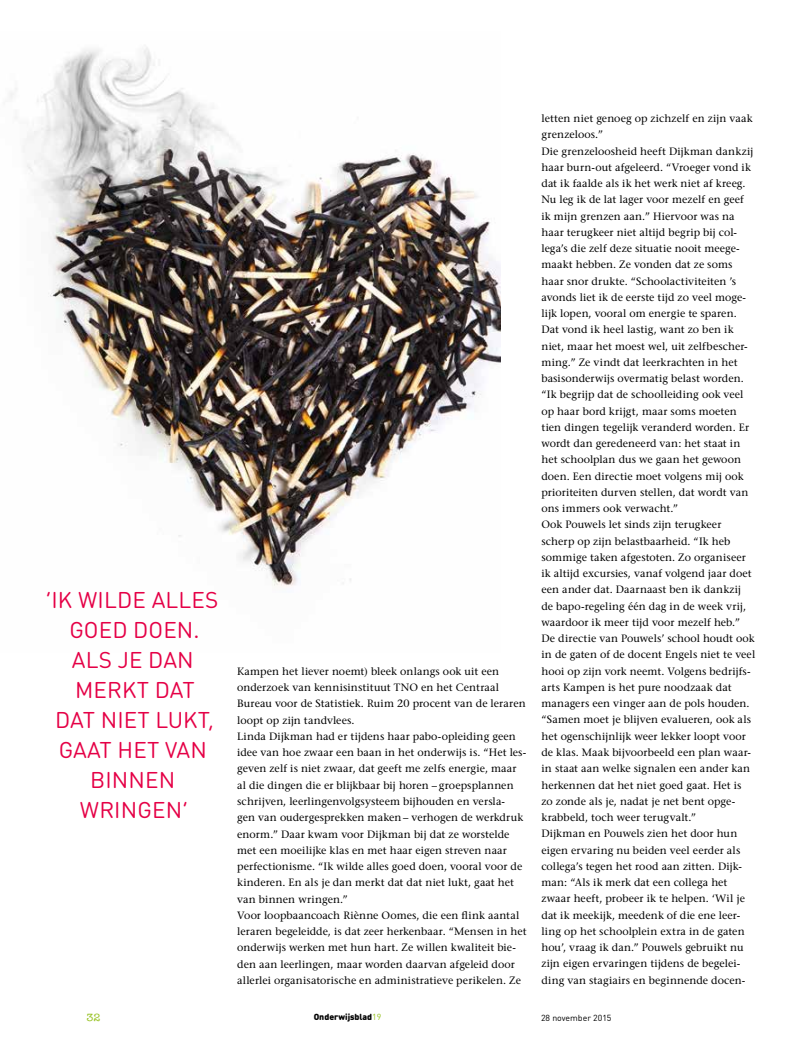
<style>
.page{position:relative;width:798px;height:1053px;background:#fff}
.page>*{position:absolute;margin:0;border:0;box-sizing:border-box;transform-origin:0 0}
.t1{font:22.5px/30px "DIN Round OT";letter-spacing:.005em;color:#e50046;text-align:center}
.t2{font:10.62px/16.2px "Stone Serif LT";letter-spacing:.01em;color:#000}
.t3{font:500 10.62px "American Typewriter Std";color:#95c11f}
.t4{font:900 8.75px "DIN Round OT";color:#000}
.t5{font:8.75px "DIN Round OT";color:#000}
.s1{font-weight:400;color:#95c11f}
</style>
<div class="page">
<img style="left:10px;top:47px;width:490px;height:539px">
<h1 class="t1" style="left:46px;top:584px;width:174px">‘IK WILDE ALLES<br>GOED DOEN.<br>ALS JE DAN<br>MERKT DAT<br>DAT NIET LUKT,<br>GAAT HET VAN<br>BINNEN<br>WRINGEN’</h1>
<p class="t2" style="left:237px;top:663px;width:291px">Kampen het liever noemt) bleek onlangs ook uit een onderzoek van kennisinstituut TNO en het Centraal Bureau voor de Statistiek. Ruim 20 procent van de leraren loopt op zijn tandvlees.<br>Linda Dijkman had er tijdens haar pabo-opleiding geen idee van hoe zwaar een baan in het onderwijs is. “Het les&shy;geven zelf is niet zwaar, dat geeft me zelfs energie, maar al die dingen die er blijkbaar bij horen – groepsplannen schrijven, leerlingenvolgsysteem bijhouden en versla-<br>gen van oudergesprekken maken– verhogen de werkdruk enorm.” Daar kwam voor Dijkman bij dat ze worstelde met een moeilijke klas en met haar eigen streven naar perfectionisme. “Ik wilde alles goed doen, vooral voor de kinderen. En als je dan merkt dat dat niet lukt, gaat het van binnen wringen.”<br>Voor loopbaancoach Riènne Oomes, die een flink aantal leraren begeleidde, is dat zeer herkenbaar. “Mensen in het onderwijs werken met hun hart. Ze willen kwaliteit bie&shy;den aan leerlingen, maar worden daarvan afgeleid door allerlei organisatorische en administratieve perikelen. Ze</p>
<p class="t2" style="left:541px;top:110px;width:215px">letten niet genoeg op zichzelf en zijn vaak grenzeloos.”<br>Die grenzeloosheid heeft Dijkman dankzij haar burn-out afgeleerd. “Vroeger vond ik dat ik faalde als ik het werk niet af kreeg.<br>Nu leg ik de lat lager voor mezelf en geef ik mijn grenzen aan.” Hiervoor was na haar terugkeer niet altijd begrip bij col&shy;lega’s die zelf deze situatie nooit meege&shy;maakt hebben. Ze vonden dat ze soms haar snor drukte. “Schoolactiviteiten ’s avonds liet ik de eerste tijd zo veel moge&shy;lijk lopen, vooral om energie te sparen.<br>Dat vond ik heel lastig, want zo ben ik niet, maar het moest wel, uit zelfbescher&shy;ming.” Ze vindt dat leerkrachten in het basisonderwijs overmatig belast worden. “Ik begrijp dat de schoolleiding ook veel op haar bord krijgt, maar soms moeten tien dingen tegelijk veranderd worden. Er wordt dan geredeneerd van: het staat in het schoolplan dus we gaan het gewoon doen. Een directie moet volgens mij ook prioriteiten durven stellen, dat wordt van ons immers ook verwacht.”<br>Ook Pouwels let sinds zijn terugkeer scherp op zijn belastbaarheid. “Ik heb sommige taken afgestoten. Zo organiseer ik altijd excursies, vanaf volgend jaar doet een ander dat. Daarnaast ben ik dankzij de bapo-regeling één dag in de week vrij, waardoor ik meer tijd voor mezelf heb.” De directie van Pouwels’ school houdt ook in de gaten of de docent Engels niet te veel hooi op zijn vork neemt. Volgens bedrijfs&shy;arts Kampen is het pure noodzaak dat managers een vinger aan de pols houden. “Samen moet je blijven evalueren, ook als het ogenschijnlijk weer lekker loopt voor de klas. Maak bijvoorbeeld een plan waar&shy;in staat aan welke signalen een ander kan herkennen dat het niet goed gaat. Het is zo zonde als je, nadat je net bent opge&shy;krabbeld, toch weer terugvalt.”<br>Dijkman en Pouwels zien het door hun eigen ervaring nu beiden veel eerder als collega’s tegen het rood aan zitten. Dijk&shy;man: “Als ik merk dat een collega het zwaar heeft, probeer ik te helpen. ‘Wil je dat ik meekijk, meedenk of die ene leer&shy;ling op het schoolplein extra in de gaten hou’, vraag ik dan.” Pouwels gebruikt nu zijn eigen ervaringen tijdens de begelei&shy;ding van stagiairs en beginnende docen-</p>
<p class="t3" style="left:86px;top:1010px;width:16px">32</p>
<p class="t4" style="left:313px;top:1011px;width:69px">Onderwijsblad<span class="s1">19</span></p>
<p class="t5" style="left:541px;top:1012px;width:72px">28 november 2015</p>
</div>
